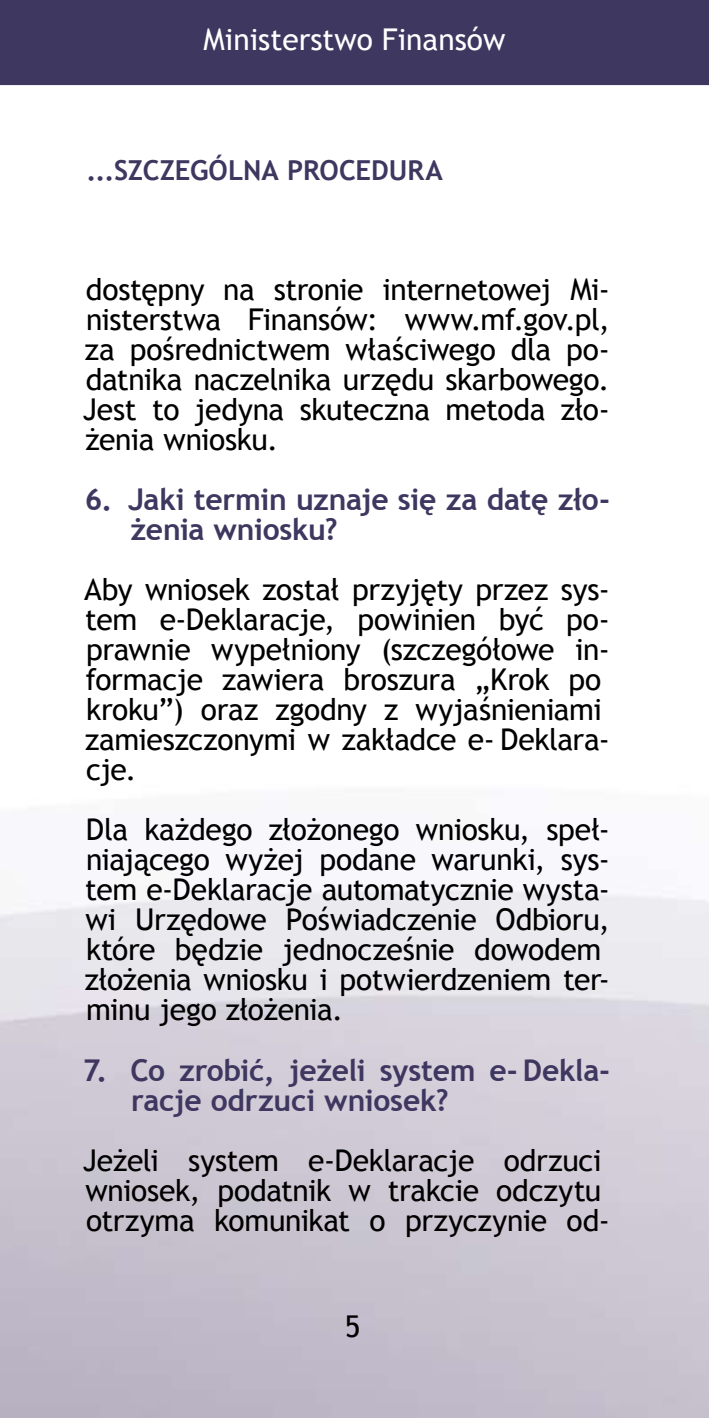
<style>
.page{position:relative;width:709px;height:1418px;background:#fff}
.page>*{position:absolute;margin:0;border:0;box-sizing:border-box;transform-origin:0 0}
.t1{font:30px/30px "Trebuchet MS";letter-spacing:-.01em;color:#000}
.t2{font:700 30px/30px "Trebuchet MS";letter-spacing:-.01em;color:#3e3760}
.t3{font:30px "Trebuchet MS";color:#fff}
.t4{font:700 27.5px "Trebuchet MS";color:#3e3760}
</style>
<div class="page">
<div style="left:0;top:0;width:709px;height:85px;background:#3e3760"></div>
<p class="t3" style="left:203px;top:22px;width:303px">Ministerstwo Finansów</p>
<p class="t4" style="left:86px;top:153px;width:46px">...SZCZEGÓLNA</p>
<p class="t4" style="left:287px;top:153px;width:18px">PROCED</p>
<p class="t4" style="left:389px;top:153px;width:37px">URA</p>
<p class="t1" style="left:83px;top:275px;width:528px;text-align:justify">dostępny na stronie internetowej Mi&shy;nisterstwa Finansów: www.mf.gov.pl, za pośrednictwem właściwego dla po&shy;datnika naczelnika urzędu skarbowego.<br>Jest to jedyna skuteczna metoda zło&shy;żenia wniosku.</p>
<p class="t2" style="left:130px;top:484px;width:481px;text-indent:-46px">6. Jaki termin uznaje się za datę zło&shy;żenia wniosku?</p>
<p class="t1" style="left:84px;top:575px;width:527px">Aby wniosek został przyjęty przez sys&shy;tem e-Deklaracje, powinien być po&shy;prawnie wypełniony (szczegółowe in&shy;formacje zawiera broszura „Krok po kroku”) oraz zgodny z wyjaśnieniami zamieszczonymi w zakładce e- Deklara&shy;cje.</p>
<p class="t1" style="left:85px;top:815px;width:526px">Dla każdego złożonego wniosku, speł&shy;niającego wyżej podane warunki, sys&shy;tem e-Deklaracje automatycznie wysta&shy;wi Urzędowe Poświadczenie Odbioru, które będzie jednocześnie dowodem złożenia wniosku i potwierdzeniem ter&shy;minu jego złożenia.</p>
<p class="t2" style="left:131px;top:1054px;width:480px;text-indent:-48px">7. Co zrobić, jeżeli system e- Dekla&shy;racje odrzuci wniosek?</p>
<p class="t1" style="left:83px;top:1145px;width:528px">Jeżeli system e-Deklaracje odrzuci wniosek, podatnik w trakcie odczytu otrzyma komunikat o przyczynie od-</p>
<p class="t1" style="left:345px;top:1311px;width:17px">5</p>
</div>
